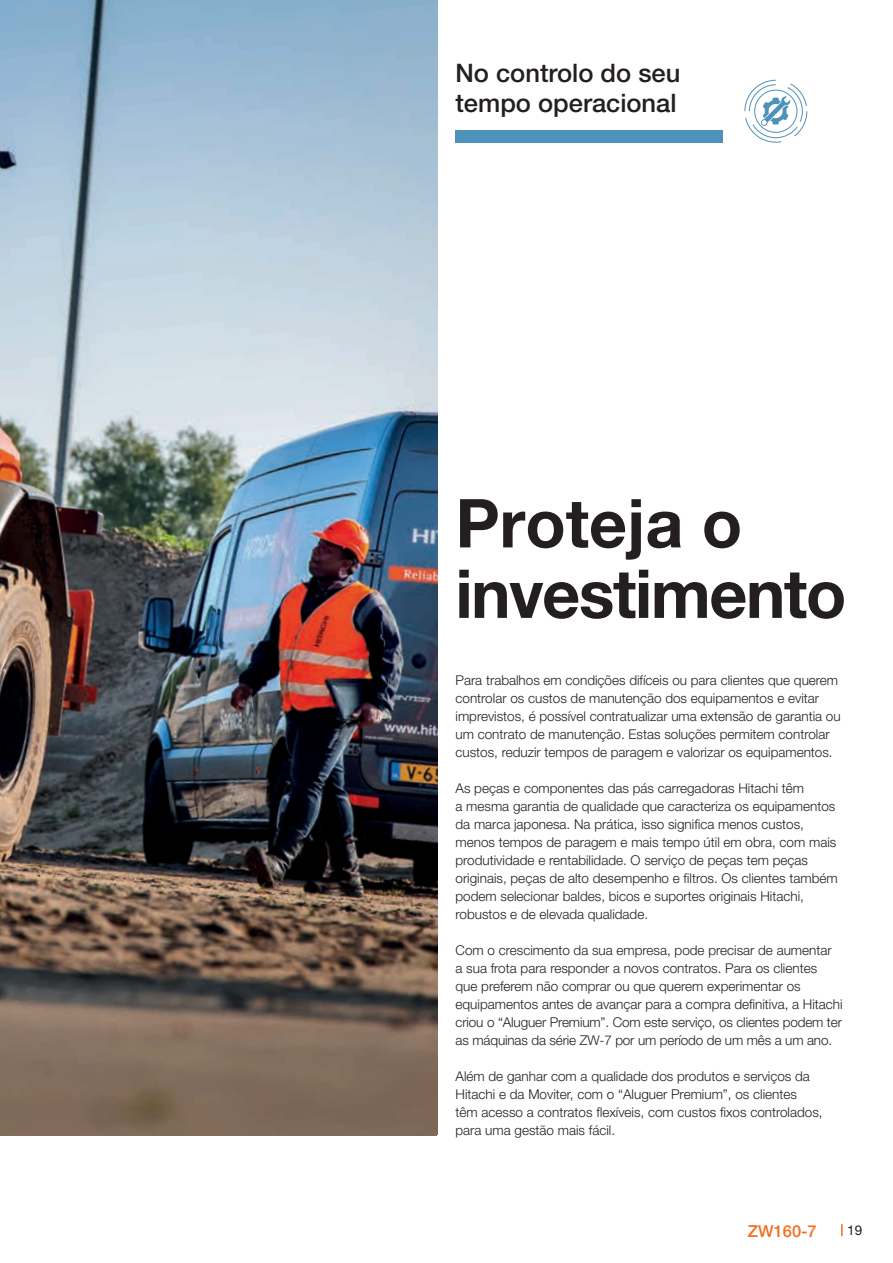
<style>
.page{position:relative;width:893px;height:1263px;background:#fff}
.page>*{position:absolute;margin:0;border:0;box-sizing:border-box;transform-origin:0 0}
.t1{font:700 67.5px/70.5px "Helvetica Neue LT Pro";letter-spacing:-.02em;color:#231f20}
.t2{font:500 25.5px/30px "Helvetica Neue LT Pro";color:#231f20}
.t3{font:500 16.5px "Helvetica Neue LT Pro";color:#f36e21}
.t4{font:300 13.5px/18px "Helvetica Neue LT Pro";color:#231f20}
.t5{font:13.5px "Helvetica Neue LT Pro";color:#231f20}
</style>
<div class="page">
<svg style="left:841px;top:1224px;width:2px;height:12px"></svg>
<img style="left:0;top:0;width:437px;height:1135px">
<div style="left:455px;top:130px;width:268px;height:13px;background:#4f92b9"></div>
<svg style="left:744px;top:79px;width:64px;height:64px"></svg>
<div style="left:754px;top:90px;width:43px;height:43px;border:1px solid #4f92b9;border-radius:50%"></div>
<h2 class="t2" style="left:455px;top:58px;width:226px">No controlo do seu tempo operacional</h2>
<h1 class="t1" style="left:455px;top:487px;width:392px">Proteja o investimento</h1>
<p class="t4" style="left:456px;top:671px;width:387px">Para trabalhos em condições difíceis ou para clientes que querem controlar os custos de manutenção dos equipamentos e evitar imprevistos, é possível contratualizar uma extensão de garantia ou um contrato de manutenção. Estas soluções permitem controlar custos, reduzir tempos de paragem e valorizar os equipamentos.</p>
<p class="t4" style="left:456px;top:779px;width:384px">As peças e componentes das pás carregadoras Hitachi têm<br>a mesma garantia de qualidade que caracteriza os equipamentos da marca japonesa. Na prática, isso significa menos custos, menos tempos de paragem e mais tempo útil em obra, com mais produtividade e rentabilidade. O serviço de peças tem peças originais, peças de alto desempenho e filtros. Os clientes também podem selecionar baldes, bicos e suportes originais Hitachi, robustos e de elevada qualidade.</p>
<p class="t4" style="left:456px;top:941px;width:389px">Com o crescimento da sua empresa, pode precisar de aumentar<br>a sua frota para responder a novos contratos. Para os clientes<br>que preferem não comprar ou que querem experimentar os equipamentos antes de avançar para a compra definitiva, a Hitachi criou o “Aluguer Premium”. Com este serviço, os clientes podem ter as máquinas da série ZW-7 por um período de um mês a um ano.</p>
<p class="t4" style="left:456px;top:1067px;width:369px">Além de ganhar com a qualidade dos produtos e serviços da Hitachi e da Moviter, com o “Aluguer Premium”, os clientes<br>têm acesso a contratos flexíveis, com custos fixos controlados, para uma gestão mais fácil.</p>
<p class="t3" style="left:748px;top:1221px;width:71px">ZW160-7</p>
<p class="t5" style="left:847px;top:1222px;width:17px">19</p>
</div>
